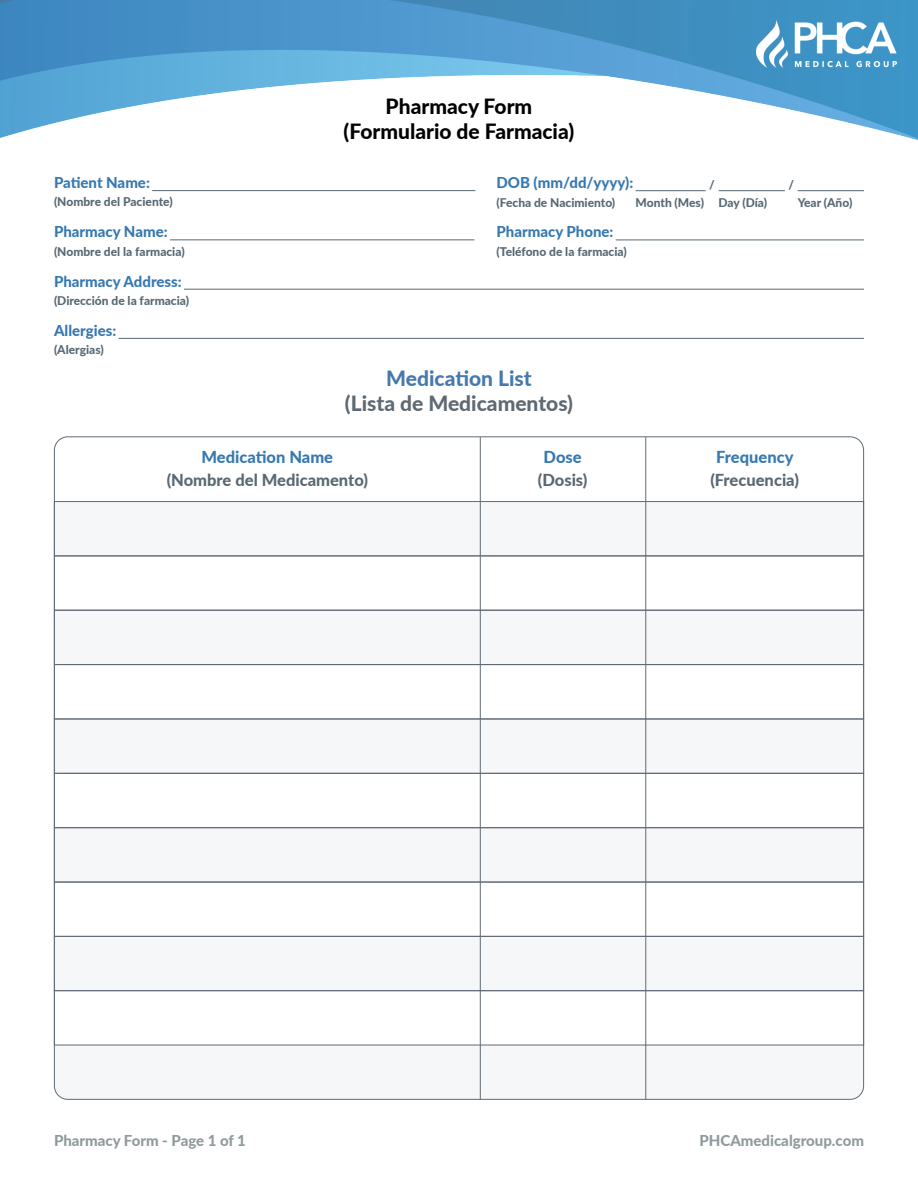
<style>
.page{position:relative;width:918px;height:1188px;background:#fff}
.page>*{position:absolute;margin:0;border:0;box-sizing:border-box;transform-origin:0 0}
.t1{font:800 21px/25.2px "Lato";color:#000;text-align:center}
.t2{font:800 21px "Lato";color:#5e6972}
.t3{font:800 21px "Lato";color:#4679ae}
.t4{font:800 16.5px "Lato";color:#596872}
.t5{font:800 16.5px "Lato";color:#3678b0}
.t6{font:800 15px "Lato";color:#3678b0}
.t7{font:800 15px "Lato";color:#909a9c}
.t8{font:800 12px "Lato";color:#566873}
</style>
<div class="page">
<hr style="left:152px;top:190px;width:323px;height:1px;background:#566873">
<hr style="left:636px;top:190px;width:70px;height:1px;background:#566873">
<hr style="left:719px;top:190px;width:66px;height:1px;background:#566873">
<hr style="left:798px;top:190px;width:66px;height:1px;background:#566873">
<hr style="left:184px;top:289px;width:680px;height:1px;background:#566873">
<hr style="left:170px;top:239px;width:304px;height:1px;background:#566873">
<hr style="left:616px;top:240px;width:248px;height:1px;background:#566873">
<hr style="left:119px;top:338px;width:745px;height:1px;background:#566873">
<div style="left:54px;top:437px;width:810px;height:663px;background:#f6f7f8;border-radius:14px"></div>
<div style="left:54px;top:990px;width:810px;height:55px;background:#fff"></div>
<div style="left:54px;top:882px;width:810px;height:55px;background:#fff;border:1px solid #626b74"></div>
<div style="left:54px;top:773px;width:810px;height:55px;background:#fff"></div>
<div style="left:54px;top:664px;width:810px;height:55px;background:#fff;border:1px solid #626b74"></div>
<div style="left:54px;top:556px;width:810px;height:55px;background:#fff;border:1px solid #626b74"></div>
<div style="left:55px;top:437px;width:809px;height:65px;background:#fff"></div>
<div style="left:54px;top:501px;width:810px;height:55px;border:1px solid #626b74"></div>
<hr style="left:480px;top:437px;width:1px;height:663px;background:#626b74">
<div style="left:54px;top:610px;width:810px;height:55px;border:1px solid #626b74"></div>
<div style="left:54px;top:719px;width:810px;height:55px;border:1px solid #626b74"></div>
<div style="left:54px;top:827px;width:810px;height:55px;border:1px solid #626b74"></div>
<div style="left:54px;top:936px;width:810px;height:55px;border:1px solid #626b74"></div>
<hr style="left:645px;top:437px;width:1px;height:663px;background:#626b74">
<img style="left:0;top:0;width:918px;height:140px">
<img style="left:757px;top:19px;width:139px;height:49px">
<p class="t6" style="left:54px;top:171px;width:97px">Patient Name:</p>
<p class="t8" style="left:54px;top:193px;width:120px">(Nombre del Paciente)</p>
<p class="t6" style="left:54px;top:221px;width:115px">Pharmacy Name:</p>
<p class="t8" style="left:54px;top:242px;width:132px">(Nombre del la farmacia)</p>
<p class="t6" style="left:54px;top:270px;width:129px">Pharmacy Address:</p>
<p class="t8" style="left:54px;top:292px;width:137px">(Dirección de la farmacia)</p>
<p class="t6" style="left:54px;top:319px;width:64px">Allergies:</p>
<p class="t8" style="left:54px;top:341px;width:51px">(Alergias)</p>
<h1 class="t1" style="left:344px;top:93px;width:232px">Pharmacy Form (Formulario de Farmacia)</h1>
<p class="t6" style="left:497px;top:171px;width:138px">DOB (mm/dd/yyyy):</p>
<p class="t8" style="left:709px;top:176px;width:7px">/</p>
<p class="t8" style="left:788px;top:176px;width:7px">/</p>
<p class="t8" style="left:497px;top:193px;width:120px">(Fecha de Nacimiento)</p>
<p class="t6" style="left:497px;top:221px;width:118px">Pharmacy Phone:</p>
<p class="t8" style="left:497px;top:242px;width:132px">(Teléfono de la farmacia)</p>
<p class="t8" style="left:636px;top:193px;width:133px">Month (Mes) Day (Día)</p>
<p class="t8" style="left:798px;top:193px;width:56px">Year (Año)</p>
<h1 class="t3" style="left:386px;top:362px;width:147px">Medication List</h1>
<h1 class="t2" style="left:345px;top:388px;width:230px">(Lista de Medicamentos)</h1>
<h2 class="t5" style="left:201px;top:445px;width:133px">Medication Name</h2>
<h2 class="t4" style="left:167px;top:468px;width:203px">(Nombre del Medicamento)</h2>
<h2 class="t5" style="left:544px;top:445px;width:40px">Dose</h2>
<h2 class="t4" style="left:538px;top:468px;width:51px">(Dosis)</h2>
<h2 class="t5" style="left:716px;top:445px;width:79px">Frequency</h2>
<h2 class="t4" style="left:710px;top:468px;width:90px">(Frecuencia)</h2>
<p class="t7" style="left:54px;top:1129px;width:193px">Pharmacy Form - Page 1 of 1</p>
<p class="t7" style="left:699px;top:1129px;width:166px">PHCAmedicalgroup.com</p>
</div>
